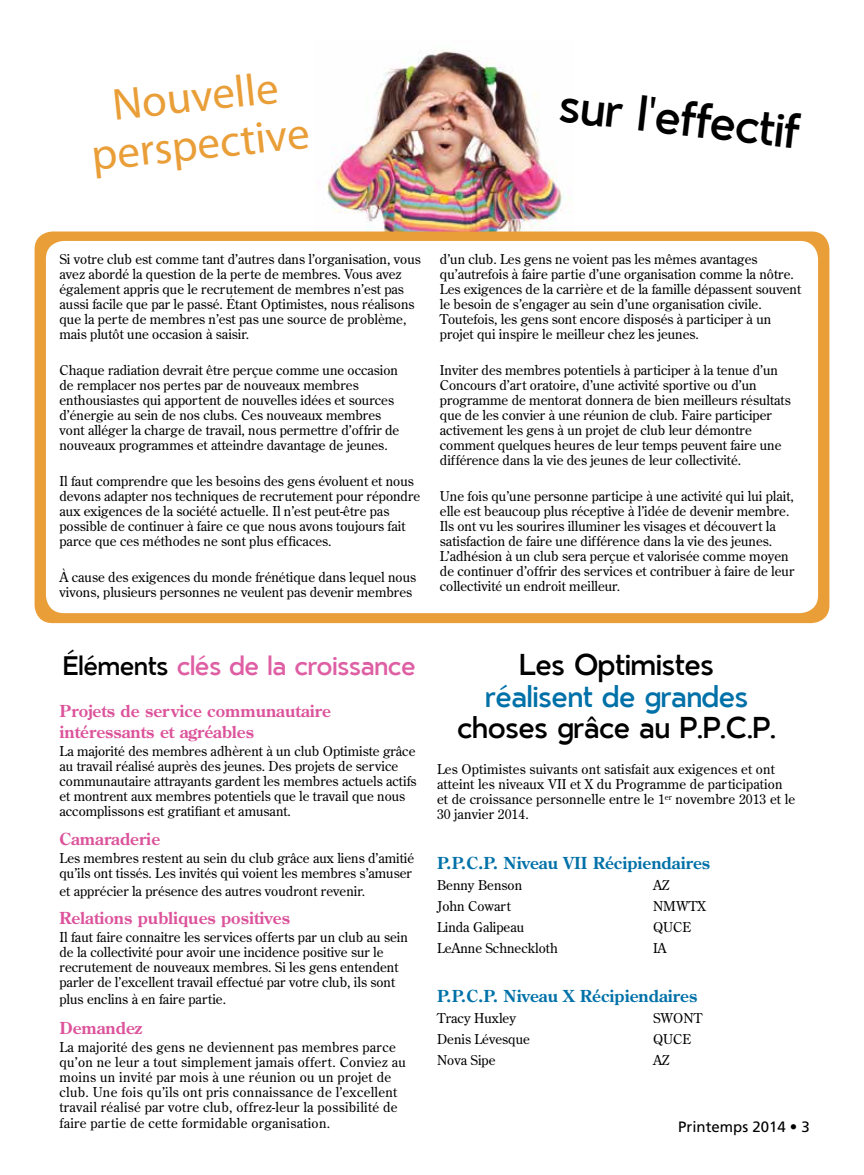
<style>
.page{position:relative;width:864px;height:1175px;background:#fff}
.page>*{position:absolute;margin:0;border:0;box-sizing:border-box;transform-origin:0 0}
.t1{font:45px/48px "Myriad Pro";color:#e99e38;text-align:center}
.t2{font:43.5px "Monteforte";color:#000}
.t3{font:27px "Monteforte";color:#000}
.t4{font:27px "Monteforte";color:#0071a8}
.t5{font:24px "Monteforte";color:#de5fa4}
.t6{font:700 16.5px/21px "Century Old Style Std";color:#dc539b}
.t7{font:700 16.5px "Century Old Style Std";color:#0071a8}
.t8{font:15px "Frutiger";color:#000}
.t9{font:13.5px/15px "Century Old Style Std";color:#000}
.t10{font:13.5px/15px "Century Old Style Std";letter-spacing:.02em;color:#000}
.s1{color:#000}
</style>
<div class="page">
<img style="left:326px;top:50px;width:245px;height:181px">
<div style="left:35px;top:231px;width:794px;height:392px;background:#e99e38;border-radius:18px"></div>
<div style="left:46px;top:241px;width:772px;height:372px;background:#fff;border-radius:18px"></div>
<h1 class="t1" style="left:84px;top:83px;width:220px;rotate:-6deg">Nouvelle perspective</h1>
<h2 class="t2" style="left:564px;top:75px;width:243px;rotate:7deg">sur l'effectif</h2>
<p class="t9" style="left:60px;top:251px;width:363px">Si votre club est comme tant d’autres dans l’organisation, vous avez abordé la question de la perte de membres. Vous avez également appris que le recrutement de membres n’est pas aussi facile que par le passé. Étant Optimistes, nous réalisons que la perte de membres n’est pas une source de problème, mais plutôt une occasion à saisir.</p>
<p class="t9" style="left:60px;top:362px;width:341px">Chaque radiation devrait être perçue comme une occasion de remplacer nos pertes par de nouveaux membres enthousiastes qui apportent de nouvelles idées et sources d’énergie au sein de nos clubs. Ces nouveaux membres vont alléger la charge de travail, nous permettre d’offrir de nouveaux programmes et atteindre davantage de jeunes.</p>
<p class="t9" style="left:60px;top:473px;width:362px">Il faut comprendre que les besoins des gens évoluent et nous devons adapter nos techniques de recrutement pour répondre aux exigences de la société actuelle. Il n’est peut-être pas possible de continuer à faire ce que nous avons toujours fait parce que ces méthodes ne sont plus efficaces.</p>
<p class="t9" style="left:60px;top:569px;width:358px">À cause des exigences du monde frénétique dans lequel nous vivons, plusieurs personnes ne veulent pas devenir membres</p>
<p class="t9" style="left:440px;top:251px;width:363px">d’un club. Les gens ne voient pas les mêmes avantages qu’autrefois à faire partie d’une organisation comme la nôtre.<br>Les exigences de la carrière et de la famille dépassent souvent le besoin de s’engager au sein d’une organisation civile.<br>Toutefois, les gens sont encore disposés à participer à un projet qui inspire le meilleur chez les jeunes.</p>
<p class="t9" style="left:440px;top:362px;width:352px">Inviter des membres potentiels à participer à la tenue d’un Concours d’art oratoire, d’une activité sportive ou d’un programme de mentorat donnera de bien meilleurs résultats que de les convier à une réunion de club. Faire participer activement les gens à un projet de club leur démontre comment quelques heures de leur temps peuvent faire une différence dans la vie des jeunes de leur collectivité.</p>
<p class="t9" style="left:440px;top:488px;width:356px">Une fois qu’une personne participe à une activité qui lui plait, elle est beaucoup plus réceptive à l’idée de devenir membre.<br>Ils ont vu les sourires illuminer les visages et découvert la satisfaction de faire une différence dans la vie des jeunes.<br>L’adhésion à un club sera perçue et valorisée comme moyen de continuer d’offrir des services et contribuer à faire de leur collectivité un endroit meilleur.</p>
<h3 class="t5" style="left:63px;top:649px;width:354px"><span class="s1">Éléments</span> clés de la croissance</h3>
<p class="t6" style="left:60px;top:700px;width:273px">Projets de service communautaire intéressants et agréables</p>
<p class="t9" style="left:60px;top:743px;width:359px">La majorité des membres adhèrent à un club Optimiste grâce au travail réalisé auprès des jeunes. Des projets de service communautaire attrayants gardent les membres actuels actifs et montrent aux membres potentiels que le travail que nous accomplissons est gratifiant et amusant.</p>
<p class="t6" style="left:60px;top:827px;width:102px">Camaraderie</p>
<p class="t9" style="left:60px;top:850px;width:356px">Les membres restent au sein du club grâce aux liens d’amitié qu’ils ont tissés. Les invités qui voient les membres s’amuser</p>
<p class="t9" style="left:60px;top:883px;width:307px">et apprécier la présence des autres voudront revenir.</p>
<p class="t6" style="left:60px;top:907px;width:232px">Relations publiques positives</p>
<p class="t9" style="left:60px;top:929px;width:350px">Il faut faire connaitre les services offerts par un club au sein de la collectivité pour avoir une incidence positive sur le recrutement de nouveaux membres. Si les gens entendent parler de l’excellent travail effectué par votre club, ils sont</p>
<p class="t9" style="left:60px;top:991px;width:168px">plus enclins à en faire partie.</p>
<p class="t6" style="left:60px;top:1016px;width:84px">Demandez</p>
<p class="t10" style="left:60px;top:1039px;width:348px">La majorité des gens ne deviennent pas membres parce qu’on ne leur a tout simplement jamais offert. Conviez au moins un invité par mois à une réunion ou un projet de club. Une fois qu’ils ont pris connaissance de l’excellent travail réalisé par votre club, offrez-leur la possibilité de</p>
<p class="t10" style="left:60px;top:1115px;width:272px">faire partie de cette formidable organisation.</p>
<h3 class="t3" style="left:520px;top:646px;width:196px">Les Optimistes</h3>
<h3 class="t4" style="left:485px;top:678px;width:264px">réalisent de grandes</h3>
<h3 class="t3" style="left:457px;top:709px;width:320px">choses grâce au P.P.C.P.</h3>
<p class="t9" style="left:437px;top:761px;width:360px">Les Optimistes suivants ont satisfait aux exigences et ont atteint les niveaux VII et X du Programme de participation et de croissance personnelle entre le 1<sup>er</sup> novembre 2013 et le 30 janvier 2014.</p>
<p class="t7" style="left:437px;top:851px;width:275px">P.P.C.P. Niveau VII Récipiendaires</p>
<p class="t9" style="left:437px;top:877px;width:87px">Benny Benson</p>
<p class="t9" style="left:653px;top:877px;width:18px">AZ</p>
<p class="t9" style="left:437px;top:898px;width:75px">John Cowart</p>
<p class="t9" style="left:653px;top:898px;width:54px">NMWTX</p>
<p class="t9" style="left:437px;top:919px;width:89px">Linda Galipeau</p>
<p class="t9" style="left:653px;top:919px;width:40px">QUCE</p>
<p class="t9" style="left:437px;top:940px;width:122px">LeAnne Schneckloth</p>
<p class="t9" style="left:653px;top:940px;width:15px">IA</p>
<p class="t7" style="left:437px;top:985px;width:262px">P.P.C.P. Niveau X Récipiendaires</p>
<p class="t9" style="left:437px;top:1010px;width:81px">Tracy Huxley</p>
<p class="t9" style="left:653px;top:1010px;width:51px">SWONT</p>
<p class="t9" style="left:437px;top:1031px;width:94px">Denis Lévesque</p>
<p class="t9" style="left:653px;top:1031px;width:40px">QUCE</p>
<p class="t9" style="left:437px;top:1052px;width:60px">Nova Sipe</p>
<p class="t9" style="left:653px;top:1052px;width:18px">AZ</p>
<p class="t8" style="left:678px;top:1118px;width:133px">Printemps 2014 • 3</p>
</div>
